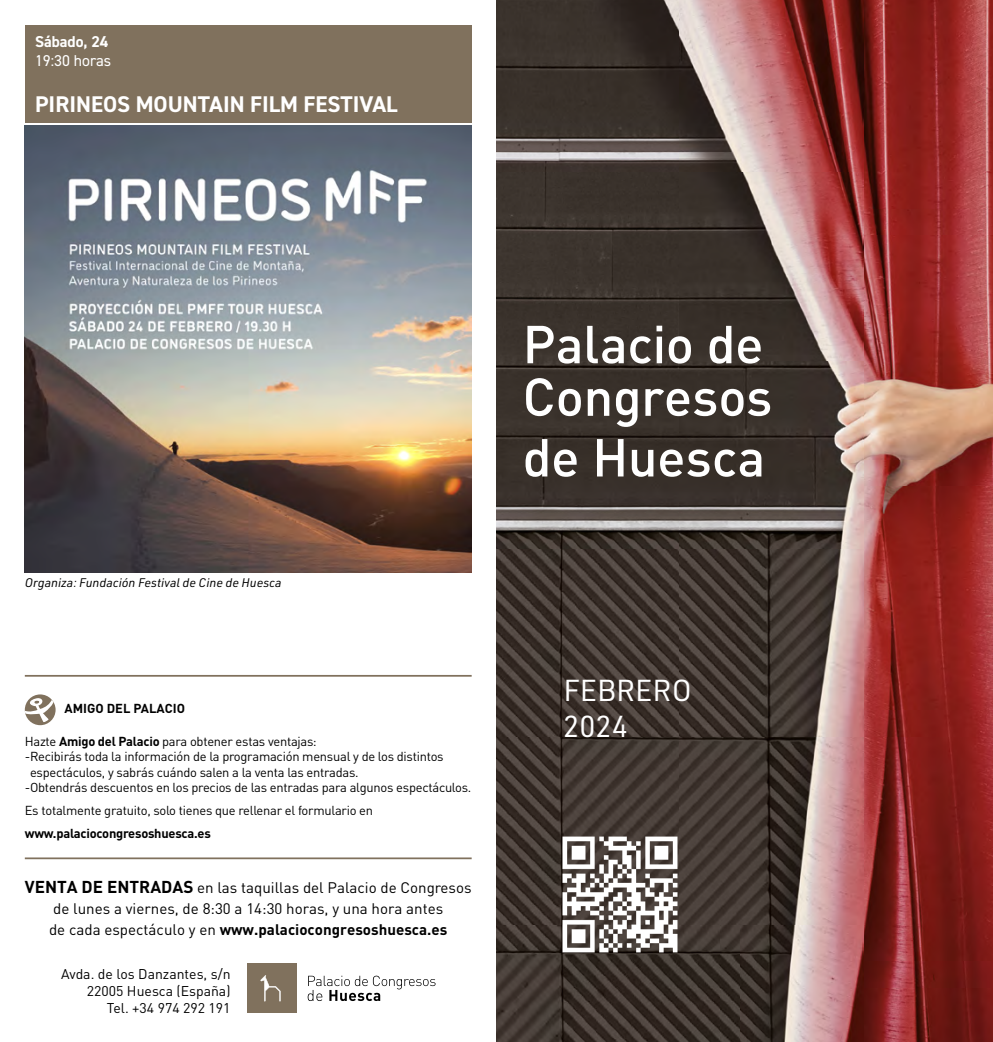
<style>
.page{position:relative;width:993px;height:1042px;background:#fff}
.page>*{position:absolute;margin:0;border:0;box-sizing:border-box;transform-origin:0 0}
.t1{font:29.75px/35.7px "URWDIN";color:#fff}
.t2{font:700 22.75px "DIN2014";color:#fff}
.t3{font:15.75px "DIN2014";color:#fff}
.t4{font:700 15.75px "DIN2014";color:#fff}
.t5{font:15.05px/21px "DIN";color:#000;text-align:center}
.t6{font:14px/16.8px "DIN";color:#000;text-align:right}
.t7{font:12.95px "DIN";letter-spacing:-.02em;color:#000}
.t8{font:700 12.95px "DIN";letter-spacing:-.02em;color:#000}
.t9{font:700 12.95px "DIN";color:#000}
.t10{font:italic 12.25px "URWDIN";color:#000}
.s1{font-weight:700}
.s2{font-weight:700;font-size:16.97px}
</style>
<div class="page">
<div style="left:25px;top:25px;width:446px;height:98px;background:#80715d"></div>
<img style="left:25px;top:125px;width:446px;height:447px">
<img style="left:496px;top:0;width:496px;height:1042px">
<svg style="left:527px;top:326px;width:52px;height:37px"></svg>
<svg style="left:587px;top:326px;width:36px;height:37px"></svg>
<svg style="left:630px;top:336px;width:20px;height:27px"></svg>
<svg style="left:656px;top:326px;width:6px;height:37px"></svg>
<svg style="left:668px;top:336px;width:22px;height:27px"></svg>
<svg style="left:709px;top:326px;width:22px;height:37px"></svg>
<svg style="left:737px;top:336px;width:23px;height:27px"></svg>
<svg style="left:526px;top:378px;width:26px;height:38px"></svg>
<svg style="left:558px;top:389px;width:22px;height:27px"></svg>
<svg style="left:587px;top:389px;width:22px;height:27px"></svg>
<svg style="left:615px;top:389px;width:22px;height:38px"></svg>
<svg style="left:645px;top:389px;width:124px;height:27px"></svg>
<svg style="left:525px;top:439px;width:22px;height:38px"></svg>
<svg style="left:554px;top:449px;width:22px;height:28px"></svg>
<svg style="left:596px;top:439px;width:27px;height:37px"></svg>
<svg style="left:631px;top:450px;width:22px;height:27px"></svg>
<svg style="left:659px;top:449px;width:102px;height:28px"></svg>
<img style="left:553px;top:828px;width:132px;height:132px">
<svg style="left:307px;top:975px;width:128px;height:26px"></svg>
<div style="left:248px;top:964px;width:49px;height:49px;background:#80715d"></div>
<svg style="left:260px;top:975px;width:20px;height:26px"></svg>
<hr style="left:25px;top:675px;width:446px;height:2px;background:#80715d">
<div style="left:25px;top:694px;width:31px;height:31px;background:#80715d;border-radius:50%"></div>
<svg style="left:25px;top:698px;width:30px;height:24px"></svg>
<hr style="left:25px;top:857px;width:446px;height:2px;background:#80715d">
<p class="t4" style="left:35px;top:31px;width:75px">Sábado, 24</p>
<p class="t3" style="left:35px;top:51px;width:78px">19:30 horas</p>
<h2 class="t2" style="left:35px;top:89px;width:364px">PIRINEOS MOUNTAIN FILM FESTIVAL</h2>
<p class="t10" style="left:25px;top:574px;width:258px">Organiza: Fundación Festival de Cine de Huesca</p>
<p class="t9" style="left:64px;top:700px;width:122px">AMIGO DEL PALACIO</p>
<p class="t7" style="left:25px;top:733px;width:293px">Hazte <span class="s1">Amigo del Palacio</span> para obtener estas ventajas:</p>
<p class="t7" style="left:25px;top:748px;width:420px">-Recibirás toda la información de la programación mensual y de los distintos</p>
<p class="t7" style="left:30px;top:764px;width:330px">espectáculos, y sabrás cuándo salen a la venta las entradas.</p>
<p class="t7" style="left:25px;top:779px;width:448px">-Obtendrás descuentos en los precios de las entradas para algunos espectáculos.</p>
<p class="t7" style="left:25px;top:802px;width:350px">Es totalmente gratuito, solo tienes que rellenar el formulario en</p>
<p class="t8" style="left:25px;top:825px;width:187px">www.palaciocongresoshuesca.es</p>
<p class="t5" style="left:25px;top:876px;width:448px"><span class="s2">VENTA DE ENTRADAS</span> en las taquillas del Palacio de Congresos de lunes a viernes, de 8:30 a 14:30 horas, y una hora antes<br>de cada espectáculo y en <span class="s1">www.palaciocongresoshuesca.es</span></p>
<p class="t6" style="left:61px;top:965px;width:171px">Avda. de los Danzantes, s/n<br>22005 Huesca (España)<br>Tel. +34 974 292 191</p>
<h1 class="t1" style="left:563px;top:672px;width:130px">FEBRERO<br>2024</h1>
</div>
